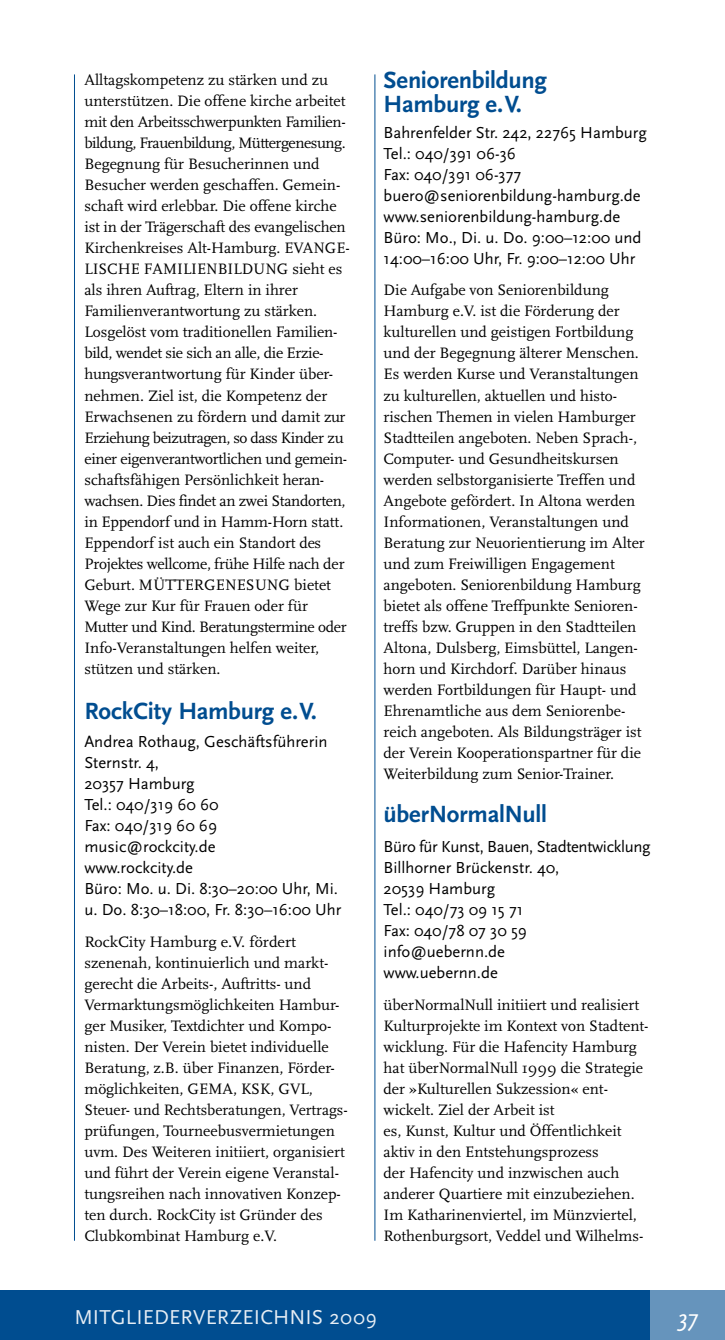
<style>
.page{position:relative;width:725px;height:1340px;background:#fff}
.page>*{position:absolute;margin:0;border:0;box-sizing:border-box;transform-origin:0 0}
.t1{font:700 24.5px/24.5px "Scala Sans";letter-spacing:-.015em;color:#004d90}
.t2{font:italic 24.5px "Scala Sans Caps";color:#fff}
.t3{font:21px "Scala Sans";letter-spacing:.01em;color:#e6edf4}
.t4{font:16.62px/21px "Scala Sans";color:#000}
.t5{font:15.75px/21px "Scala";color:#000}
</style>
<div class="page">
<hr style="left:74px;top:74px;width:1px;height:1166px;background:#004d90">
<hr style="left:374px;top:74px;width:1px;height:1166px;background:#004d90">
<div style="left:0;top:1290px;width:724px;height:49px;background:#004d90"></div>
<div style="left:650px;top:1290px;width:74px;height:49px;background:#6694bc"></div>
<p class="t5" style="left:84px;top:70px;width:267px">Alltagskompetenz zu stärken und zu unterstützen. Die offene kirche arbeitet mit den Arbeitsschwerpunkten Familien&shy;bildung, Frauenbildung, Müttergenesung.<br>Begegnung für Besucherinnen und Besucher werden geschaffen. Gemein&shy;schaft wird erlebbar. Die offene kirche ist in der Trägerschaft des evangelischen Kirchenkreises Alt-Hamburg. EVANGE-LISCHE FAMILIENBILDUNG sieht es als ihren Auftrag, Eltern in ihrer Familienverantwortung zu stärken.<br>Losgelöst vom traditionellen Familien&shy;bild, wendet sie sich an alle, die Erzie&shy;hungsverantwortung für Kinder über&shy;nehmen. Ziel ist, die Kompetenz der Erwachsenen zu fördern und damit zur Erziehung beizutragen, so dass Kinder zu einer eigenverantwortlichen und gemein&shy;schaftsfähigen Persönlichkeit heran&shy;wachsen. Dies findet an zwei Standorten, in Eppendorf und in Hamm-Horn statt.<br>Eppendorf ist auch ein Standort des Projektes wellcome, frühe Hilfe nach der Geburt. MÜTTERGENESUNG bietet Wege zur Kur für Frauen oder für Mutter und Kind. Beratungstermine oder Info-Veranstaltungen helfen weiter, stützen und stärken.</p>
<h1 class="t1" style="left:84px;top:699px;width:234px">RockCity H amburg e.V.</h1>
<p class="t4" style="left:84px;top:731px;width:258px">Andrea Rothaug, Geschäftsführerin<br>Sternstr. 4,<br>20357 Hamburg<br>Tel.: 040/319 60 60<br>Fax: 040/319 60 69 music@rockcity.de<br>www.rockcity.de<br>Büro: Mo. u. Di. 8:30–20:00 U hr, Mi. u. Do. 8:30–18:00, Fr. 8:30–16:00 U hr</p>
<p class="t5" style="left:84px;top:931px;width:263px">RockCity Hamburg e.V. fördert szene-nah, kontinuierlich und markt&shy;gerecht die Arbeits-, Auftritts- und Vermarktungsmöglichkeiten Hambur&shy;ger Musiker, Textdichter und Kompo&shy;nisten. Der Verein bietet individuelle Beratung, z.B. über Finanzen, Förder&shy;möglichkeiten, GEMA, KSK, GVL, Steuer- und Rechtsberatungen, Vertrags&shy;prüfungen, Tourneebusvermietungen uvm. Des Weiteren initiiert, organisiert und führt der Verein eigene Veranstal&shy;tungsreihen nach innovativen Konzep&shy;ten durch. RockCity ist Gründer des Clubkombinat Hamburg e.V.</p>
<h1 class="t1" style="left:383px;top:68px;width:165px">Seniorenbildung<br>Hamburg e.V.</h1>
<p class="t4" style="left:383px;top:122px;width:265px">Bahrenfelder Str. 242, 22765 Hamburg<br>Tel.: 040/391 06-36<br>Fax: 040/391 06-377 buero@seniorenbildung-hamburg.de www.seniorenbildung-hamburg.de<br>Büro: Mo., Di. u. Do. 9:00–12:00 und<br>14:00–16:00 U hr, Fr. 9:00–12:00 U hr</p>
<p class="t5" style="left:383px;top:280px;width:263px">Die Aufgabe von Seniorenbildung Hamburg e.V. ist die Förderung der kulturellen und geistigen Fortbildung und der Begegnung älterer Menschen.<br>Es werden Kurse und Veranstaltungen zu kulturellen, aktuellen und histo&shy;rischen Themen in vielen Hamburger Stadtteilen angeboten. Neben Sprach-, Computer- und Gesundheitskursen werden selbstorganisierte Treffen und Angebote gefördert. In Altona werden Informationen, Veranstaltungen und Beratung zur Neuorientierung im Alter und zum Freiwilligen Engagement angeboten. Seniorenbildung Hamburg bietet als offene Treffpunkte Senioren&shy;treffs bzw. Gruppen in den Stadtteilen Altona, Dulsberg, Eimsbüttel, Langen&shy;horn und Kirchdorf. Darüber hinaus werden Fortbildungen für Haupt- und Ehrenamtliche aus dem Seniorenbe&shy;reich angeboten. Als Bildungsträger ist der Verein Kooperationspartner für die Weiterbildung zum Senior-Trainer.</p>
<h1 class="t1" style="left:383px;top:803px;width:165px">überNormalN ull</h1>
<p class="t4" style="left:383px;top:836px;width:268px">Büro für Kunst, Bauen, Stadtentwicklung<br>Billhorner Brückenstr. 40,<br>20539 Hamburg<br>Tel.: 040/73 09 15 71<br>Fax: 040/78 07 30 59 info@uebernn.de<br>www.uebernn.de</p>
<p class="t5" style="left:383px;top:994px;width:265px">überNormalNull initiiert und realisiert Kulturprojekte im Kontext von Stadt-ent&shy;wicklung. Für die Hafencity Hamburg hat überNormalNull 1999 die Strategie der »Kulturellen Sukzes- sion« ent&shy;wickelt. Ziel der Arbeit ist<br>es, Kunst, Kultur und Öffentlichkeit aktiv in den Entsteh-ungsprozess<br>der Hafencity und inzwischen auch anderer Quartiere mit einzubeziehen.<br>Im Katharinenviertel, im Münzviertel, Rothenburgsort, Veddel und Wilhelms-</p>
<h2 class="t3" style="left:74px;top:1306px;width:13px">mitglieder</h2>
<h2 class="t3" style="left:193px;top:1306px;width:185px">verzei ch nis 2009</h2>
<h1 class="t2" style="left:677px;top:1304px;width:12px">37</h1>
</div>
